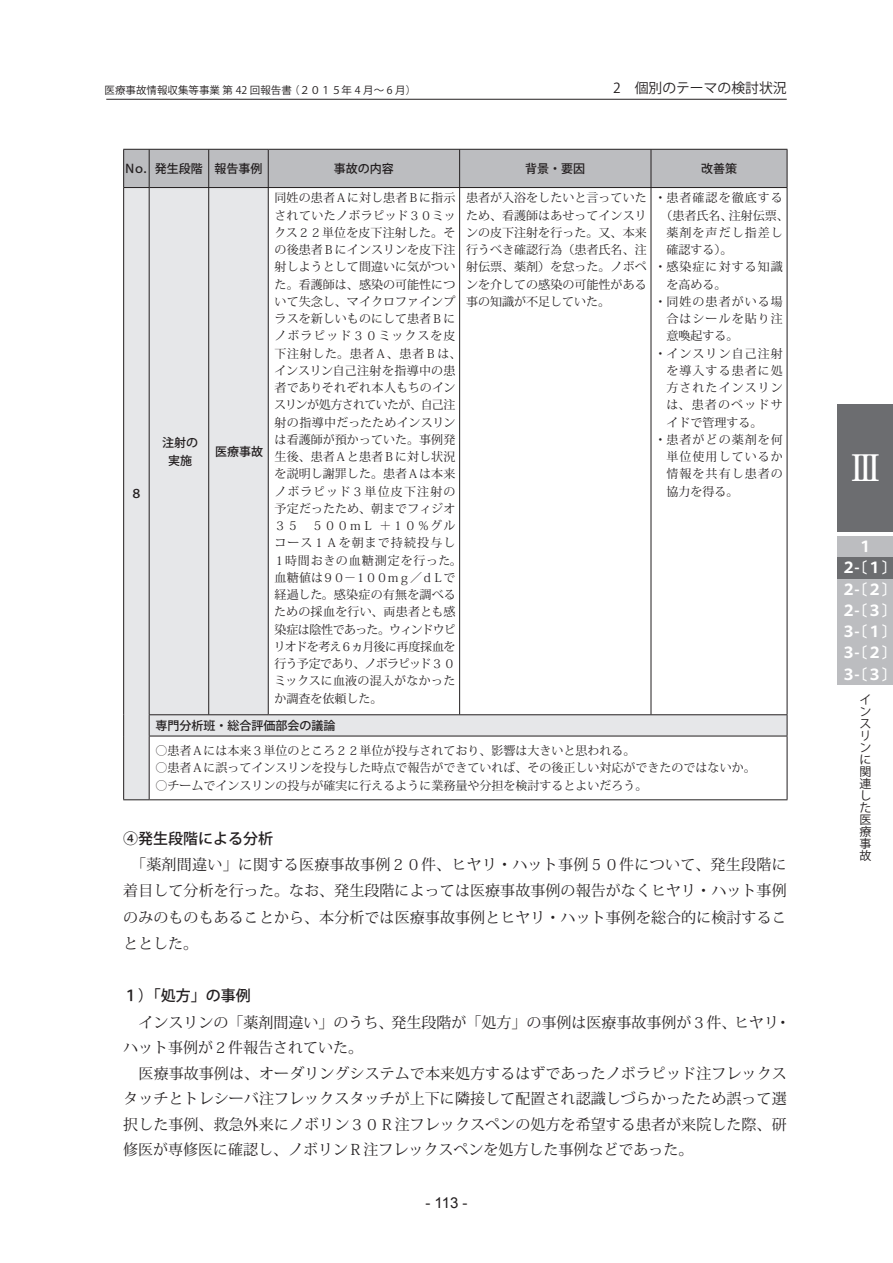
<style>
.page{position:relative;width:893px;height:1263px;background:#fff}
.page>*{position:absolute;margin:0;border:0;box-sizing:border-box;transform-origin:0 0}
.t1{font:36px "Koz Min Pro Medium 90 msp RKSJ H";color:#fff}
.t2{font:15px "Koz Min Std Regular 90 msp RKSJ H";letter-spacing:.005em;color:#231f20}
.t3{font:15px/21.3px "Koz Go Pro Bold 90 msp RKSJ H";color:#fff}
.t4{font:15px "Koz Go Std Medium 90 msp RKSJ H";color:#231f20}
.t5{font:15px "Arial";color:#231f20}
.t6{font:13.8px "Koz Go Std Regular 90 msp RKSJ H";color:#231f20}
.t7{font:12px/17.2px "Koz Min Std Regular 90 msp RKSJ H";letter-spacing:.005em;color:#231f20}
.t8{font:12px "Koz Min Std Regular 90 msp RKSJ H";letter-spacing:.085em;color:#231f20}
.t9{font:12px/18px "Koz Go Std Medium 90 msp RKSJ H";color:#231f20;text-align:center}
.t10{font:12px/12px "Koz Go Pro Regular 90 msp RKSJ V";color:#231f20}
.t11{font:12px "Koz Min Std Regular 90 msp RKSJ H";letter-spacing:.1em;color:#231f20}
.t12{font:10.5px "Koz Go Std Regular 90 msp RKSJ H";color:#231f20}
</style>
<div class="page">
<div style="left:838px;top:536px;width:55px;height:149px;background:#bcbdc0"></div>
<hr style="left:106px;top:99px;width:681px;height:1px;background:#231f20">
<div style="left:838px;top:404px;width:55px;height:128px;background:#6c6d70"></div>
<div style="left:838px;top:557px;width:55px;height:21px;background:#6c6d70"></div>
<svg style="left:124px;top:188px;width:663px;height:611px"></svg>
<div style="left:150px;top:188px;width:118px;height:526px;background:#e6e7e9"></div>
<hr style="left:459px;top:188px;width:1px;height:526px;background:#231f20">
<hr style="left:651px;top:188px;width:1px;height:526px;background:#231f20">
<hr style="left:787px;top:188px;width:1px;height:526px;background:#231f20">
<svg style="left:787px;top:715px;width:1px;height:21px"></svg>
<hr style="left:787px;top:736px;width:1px;height:63px;background:#231f20">
<hr style="left:149px;top:714px;width:119px;height:1px;background:#231f20">
<div style="left:123px;top:149px;width:664px;height:39px;background:#bcbdc0"></div>
<hr style="left:651px;top:149px;width:136px;height:1px;background:#231f20">
<hr style="left:651px;top:150px;width:1px;height:37px;background:#231f20">
<hr style="left:787px;top:150px;width:1px;height:37px;background:#231f20">
<hr style="left:149px;top:187px;width:638px;height:1px;background:#231f20">
<hr style="left:123px;top:150px;width:1px;height:37px;background:#231f20">
<svg style="left:123px;top:799px;width:26px;height:1px"></svg>
<hr style="left:149px;top:736px;width:638px;height:1px;background:#231f20">
<hr style="left:149px;top:799px;width:638px;height:1px;background:#231f20">
<hr style="left:268px;top:714px;width:519px;height:1px;background:#231f20">
<hr style="left:123px;top:149px;width:145px;height:1px;background:#231f20">
<hr style="left:149px;top:150px;width:1px;height:37px;background:#231f20">
<hr style="left:208px;top:150px;width:1px;height:37px;background:#231f20">
<hr style="left:268px;top:150px;width:1px;height:37px;background:#231f20">
<hr style="left:123px;top:188px;width:1px;height:527px;background:#231f20">
<svg style="left:123px;top:715px;width:1px;height:21px"></svg>
<hr style="left:123px;top:736px;width:1px;height:63px;background:#231f20">
<hr style="left:149px;top:188px;width:1px;height:526px;background:#231f20">
<hr style="left:208px;top:188px;width:1px;height:526px;background:#231f20">
<hr style="left:268px;top:188px;width:1px;height:526px;background:#231f20">
<svg style="left:149px;top:715px;width:1px;height:21px"></svg>
<hr style="left:149px;top:736px;width:1px;height:63px;background:#231f20">
<p class="t12" style="left:105px;top:86px;width:313px">医療事故情報収集等事業 第 42 回報告書 （２０１５年 4 月～ 6 月）</p>
<p class="t6" style="left:613px;top:83px;width:175px">2　個別のテーマの検討状況</p>
<p class="t9" style="left:124px;top:161px;width:140px">Ｎｏ．発生段階 報告事例</p>
<p class="t9" style="left:334px;top:161px;width:61px">事故の内容</p>
<p class="t9" style="left:525px;top:161px;width:61px">背景・要因</p>
<p class="t9" style="left:701px;top:161px;width:37px">改善策</p>
<p class="t9" style="left:130px;top:486px;width:13px">８</p>
<p class="t9" style="left:162px;top:435px;width:37px">注射の実施</p>
<p class="t9" style="left:215px;top:444px;width:49px">医療事故</p>
<p class="t7" style="left:273px;top:191px;width:190px">同姓の患者Ａに対し患者Ｂに指示されていたノボラピッド３０ミックス２２単位を皮下注射した。その後患者Ｂにインスリンを皮下注射しようとして間違いに気がついた。看護師は、感染の可能性について失念し、マイクロファインプラスを新しいものにして患者Ｂにノボラピッド３０ミックスを皮下注射した。患者Ａ、患者Ｂは、インスリン自己注射を指導中の患者でありそれぞれ本人もちのインスリンが処方されていたが、自己注射の指導中だったためインスリンは看護師が預かっていた。事例発生後、患者Ａと患者Ｂに対し状況を説明し謝罪した。患者Ａは本来ノボラピッド３単位皮下注射の予定だったため、朝までフィジオ<br>３５　５００ｍＬ ＋１０％グルコース１Ａを朝まで持続投与し<br>１時間おきの血糖測定を行った。血糖値は９０－１００ｍｇ／ｄＬで経過した。感染症の有無を調べるための採血を行い、両患者とも感染症は陰性であった。ウィンドウピリオドを考え６ヵ月後に再度採血を行う予定であり、ノボラピッド３０ミックスに血液の混入がなかったか調査を依頼した。</p>
<p class="t7" style="left:466px;top:191px;width:182px;text-align:justify">患者が入浴をしたいと言っていたため、看護師はあせってインスリンの皮下注射を行った。又、本来行うべき確認行為（患者氏名、注射伝票、薬剤）を怠った。ノボペンを介しての感染の可能性がある事の知識が不足していた。</p>
<p class="t8" style="left:654px;top:193px;width:130px">・患者確認を徹底する</p>
<p class="t7" style="left:660px;top:208px;width:130px">（患者氏名、注射伝票、</p>
<p class="t8" style="left:666px;top:228px;width:118px">薬剤を声だし指差し</p>
<p class="t7" style="left:666px;top:243px;width:67px">確認する）。</p>
<p class="t8" style="left:654px;top:262px;width:130px">・感染症に対する知識</p>
<p class="t7" style="left:666px;top:277px;width:61px">を高める。</p>
<p class="t8" style="left:654px;top:297px;width:130px">・同姓の患者がいる場</p>
<p class="t8" style="left:666px;top:314px;width:118px">合はシールを貼り注</p>
<p class="t7" style="left:666px;top:329px;width:73px">意喚起する。</p>
<p class="t8" style="left:654px;top:349px;width:130px">・インスリン自己注射</p>
<p class="t8" style="left:666px;top:366px;width:118px">を導入する患者に処</p>
<p class="t8" style="left:666px;top:383px;width:118px">方されたインスリン</p>
<p class="t11" style="left:666px;top:400px;width:118px">は、患者のベッドサ</p>
<p class="t7" style="left:666px;top:415px;width:97px">イドで管理する。</p>
<p class="t8" style="left:654px;top:435px;width:130px">・患者がどの薬剤を何</p>
<p class="t8" style="left:666px;top:452px;width:118px">単位使用しているか</p>
<p class="t8" style="left:666px;top:469px;width:118px">情報を共有し患者の</p>
<p class="t7" style="left:666px;top:484px;width:73px">協力を得る。</p>
<p class="t9" style="left:156px;top:718px;width:181px">専門分析班・総合評価部会の議論</p>
<p class="t7" style="left:156px;top:744px;width:481px">○患者Ａには本来３単位のところ２２単位が投与されており、影響は大きいと思われる。</p>
<p class="t7" style="left:156px;top:761px;width:601px">○患者Ａに誤ってインスリンを投与した時点で報告ができていれば、その後正しい対応ができたのではないか。</p>
<p class="t7" style="left:156px;top:778px;width:493px">○チームでインスリンの投与が確実に行えるように業務量や分担を検討するとよいだろう。</p>
<p class="t4" style="left:123px;top:833px;width:152px">④発生段階による分析</p>
<p class="t2" style="left:131px;top:859px;width:657px">「薬剤間違い」に関する医療事故事例２０件、ヒヤリ・ハット事例５０件について、発生段階に</p>
<p class="t2" style="left:123px;top:885px;width:665px">着目して分析を行った。なお、発生段階によっては医療事故事例の報告がなくヒヤリ・ハット事例</p>
<p class="t2" style="left:123px;top:911px;width:665px">のみのものもあることから、本分析では医療事故事例とヒヤリ・ハット事例を総合的に検討するこ</p>
<p class="t2" style="left:123px;top:938px;width:77px">ととした。</p>
<p class="t4" style="left:123px;top:990px;width:129px">１）「処方」の事例</p>
<p class="t2" style="left:139px;top:1016px;width:653px">インスリンの「薬剤間違い」のうち、発生段階が「処方」の事例は医療事故事例が３件、ヒヤリ・</p>
<p class="t2" style="left:123px;top:1042px;width:242px">ハット事例が２件報告されていた。</p>
<p class="t2" style="left:139px;top:1067px;width:650px">医療事故事例は、オーダリングシステムで本来処方するはずであったノボラピッド注フレックス</p>
<p class="t2" style="left:123px;top:1093px;width:665px">タッチとトレシーバ注フレックスタッチが上下に隣接して配置され認識しづらかったため誤って選</p>
<p class="t2" style="left:123px;top:1118px;width:665px">択した事例、救急外来にノボリン３０Ｒ注フレックスペンの処方を希望する患者が来院した際、研</p>
<p class="t2" style="left:123px;top:1144px;width:572px">修医が専修医に確認し、ノボリンＲ注フレックスペンを処方した事例などであった。</p>
<p class="t5" style="left:425px;top:1194px;width:44px">- 113 -</p>
<p class="t1" style="left:847px;top:454px;width:37px">Ⅲ</p>
<p class="t3" style="left:858px;top:538px;width:16px">１</p>
<p class="t3" style="left:841px;top:559px;width:58px">２-〔１〕</p>
<p class="t3" style="left:841px;top:580px;width:58px">２-〔２〕<br>２-〔３〕</p>
<p class="t3" style="left:841px;top:644px;width:58px">３-〔２〕<br>３-〔３〕</p>
<p class="t3" style="left:841px;top:623px;width:58px">３-〔１〕</p>
<p class="t10" style="left:859px;top:695px;width:13px">インスリンに関連した医療事故</p>
</div>
